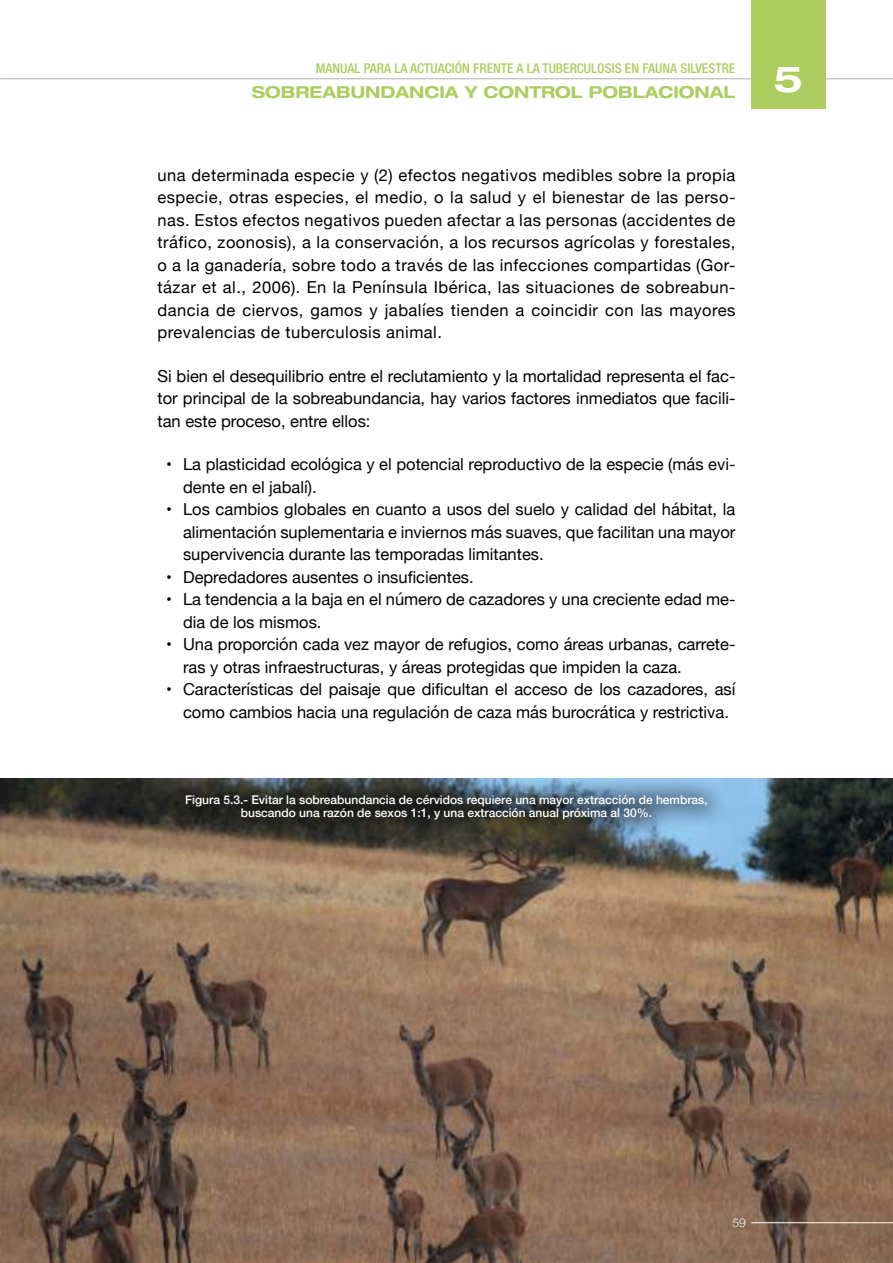
<style>
.page{position:relative;width:893px;height:1263px;background:#fff}
.page>*{position:absolute;margin:0;border:0;box-sizing:border-box;transform-origin:0 0}
.t1{font:700 expanded 36px "Helvetica Neue";color:#fff}
.t2{font:16.5px/22.5px "Helvetica Neue";color:#000}
.t3{font:700 expanded 16.5px "Helvetica Neue";color:#adcd60}
.t4{font:500 condensed 13.5px "Helvetica Neue";color:#adcd60}
.t5{font:500 12px/13.5px "Helvetica Neue";color:#fff;text-align:center}
.t6{font:300 12px "Helvetica Neue";color:#fff}
</style>
<div class="page">
<hr style="left:0;top:78px;width:893px;height:1px;background:#b2b2b1">
<div style="left:751px;top:0;width:74px;height:109px;background:#adcd60"></div>
<img style="left:0;top:778px;width:893px;height:485px">
<div style="left:164px;top:773px;width:565px;height:69px;background:#000;opacity:.5"></div>
<hr style="left:752px;top:1222px;width:141px;height:1px;background:#fff">
<p class="t4" style="left:316px;top:60px;width:421px">MANUAL PARA LA ACTUACIÓN FRENTE A LA TUBERCULOSIS EN FAUNA SILVESTRE</p>
<p class="t3" style="left:252px;top:82px;width:485px">SOBREABUNDANCIA Y CONTROL POBLACIONAL</p>
<p class="t2" style="left:158px;top:165px;width:579px;text-align:justify">una determinada especie y (2) efectos negativos medibles sobre la propia especie, otras especies, el medio, o la salud y el bienestar de las perso&shy;nas. Estos efectos negativos pueden afectar a las personas (accidentes de tráfico, zoonosis), a la conservación, a los recursos agrícolas y forestales, o a la ganadería, sobre todo a través de las infecciones compartidas (Gor&shy;tázar et al., 2006). En la Península Ibérica, las situaciones de sobreabun&shy;dancia de ciervos, gamos y jabalíes tienden a coincidir con las mayores prevalencias de tuberculosis animal.</p>
<p class="t2" style="left:158px;top:366px;width:579px;text-align:justify">Si bien el desequilibrio entre el reclutamiento y la mortalidad representa el fac&shy;tor principal de la sobreabundancia, hay varios factores inmediatos que facili&shy;tan este proceso, entre ellos:</p>
<p class="t2" style="left:183px;top:454px;width:554px;text-indent:-17px">• La plasticidad ecológica y el potencial reproductivo de la especie (más evi&shy;dente en el jabalí).</p>
<p class="t2" style="left:183px;top:499px;width:554px;text-align:justify;text-indent:-17px">• Los cambios globales en cuanto a usos del suelo y calidad del hábitat, la alimentación suplementaria e inviernos más suaves, que facilitan una mayor supervivencia durante las temporadas limitantes.</p>
<p class="t2" style="left:166px;top:567px;width:309px">• Depredadores ausentes o insuficientes.</p>
<p class="t2" style="left:183px;top:589px;width:554px;text-indent:-17px">• La tendencia a la baja en el número de cazadores y una creciente edad me&shy;dia de los mismos.</p>
<p class="t2" style="left:183px;top:634px;width:554px;text-indent:-17px">• Una proporción cada vez mayor de refugios, como áreas urbanas, carrete&shy;ras y otras infraestructuras, y áreas protegidas que impiden la caza.</p>
<p class="t2" style="left:183px;top:679px;width:554px;text-indent:-17px">• Características del paisaje que dificultan el acceso de los cazadores, así como cambios hacia una regulación de caza más burocrática y restrictiva.</p>
<p class="t5" style="left:185px;top:792px;width:524px">Figura 5.3.- Evitar la sobreabundancia de cérvidos requiere una mayor extracción de hembras, buscando una razón de sexos 1:1, y una extracción anual próxima al 30%.</p>
<h1 class="t1" style="left:774px;top:56px;width:31px">5</h1>
<p class="t6" style="left:732px;top:1213px;width:15px">59</p>
</div>
